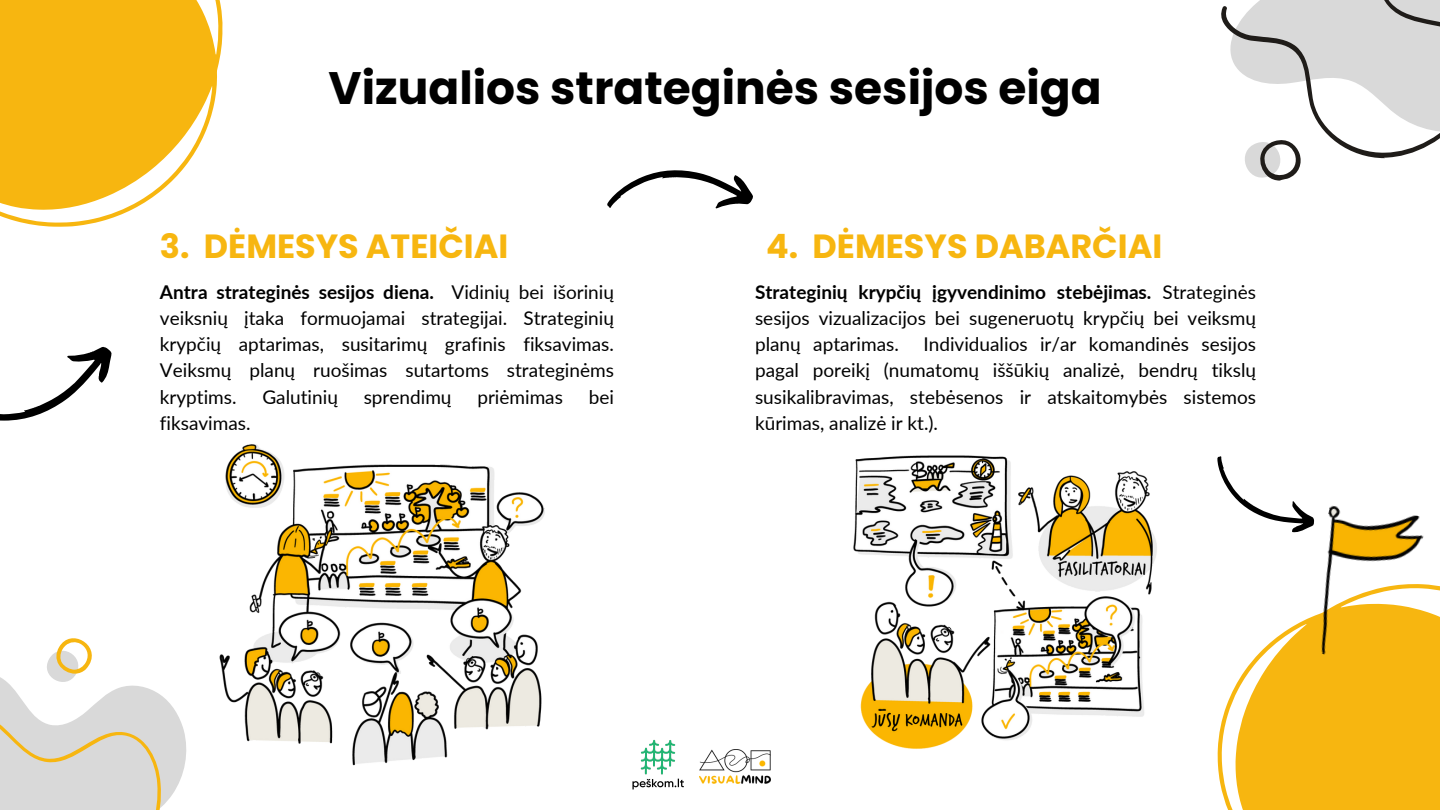
<style>
.page{position:relative;width:1440px;height:810px;background:#fff}
.page>*{position:absolute;margin:0;border:0;box-sizing:border-box;transform-origin:0 0}
.t1{font:700 45.5px "Poppins";color:#000}
.t2{font:700 33.5px "Poppins";color:#f7b610}
.t3{font:19px/26.2px "Lato";color:#000;text-align:justify}
.s1{font-weight:700}
</style>
<div class="page">
<svg style="left:0;top:0;width:223px;height:227px;fill:#f7b610"></svg>
<svg style="left:1218px;top:584px;width:222px;height:226px;fill:#f7b610"></svg>
<svg style="left:0;top:638px;width:187px;height:172px"></svg>
<svg style="left:1221px;top:0;width:219px;height:181px"></svg>
<svg style="left:607px;top:170px;width:146px;height:39px"></svg>
<svg style="left:0;top:346px;width:112px;height:75px"></svg>
<svg style="left:1217px;top:456px;width:85px;height:77px"></svg>
<img style="left:1302px;top:505px;width:125px;height:164px">
<img style="left:632px;top:739px;width:52px;height:51px">
<img style="left:700px;top:749px;width:70px;height:34px">
<img style="left:219px;top:444px;width:326px;height:322px">
<img style="left:853px;top:455px;width:304px;height:294px">
<p class="t1" style="left:329px;top:56px;width:775px">Vizualios strateginės sesijos eiga</p>
<p class="t2" style="left:160px;top:223px;width:350px">3. DĖMESYS ATEIČIAI</p>
<p class="t2" style="left:766px;top:223px;width:398px">4. DĖMESYS DABARČIAI</p>
<p class="t3" style="left:160px;top:278px;width:456px"><span class="s1">Antra strateginės sesijos diena.</span> Vidinių bei išorinių veiksnių įtaka formuojamai strategijai. Strateginių krypčių aptarimas, susitarimų grafinis fiksavimas.<br>Veiksmų planų ruošimas sutartoms strateginėms kryptims.</p>
<p class="t3" style="left:262px;top:383px;width:77px">Galutinių</p>
<p class="t3" style="left:364px;top:383px;width:89px">sprendimų</p>
<p class="t3" style="left:477px;top:383px;width:87px">priėmimas</p>
<p class="t3" style="left:589px;top:383px;width:27px">bei</p>
<p class="t3" style="left:160px;top:409px;width:92px">fiksavimas.</p>
<p class="t3" style="left:755px;top:278px;width:502px"><span class="s1">Strateginių krypčių įgyvendinimo stebėjimas.</span> Strateginės sesijos vizualizacijos bei sugeneruotų krypčių bei veiksmų planų aptarimas.</p>
<p class="t3" style="left:755px;top:331px;width:503px;text-indent:168px">Individualios ir/ar komandinės sesijos pagal poreikį (numatomų iššūkių analizė, bendrų tikslų susikalibravimas, stebėsenos ir atskaitomybės sistemos</p>
<h1 class="t3" style="left:755px;top:409px;width:185px">kūrimas, analizė ir kt.).</h1>
</div>
